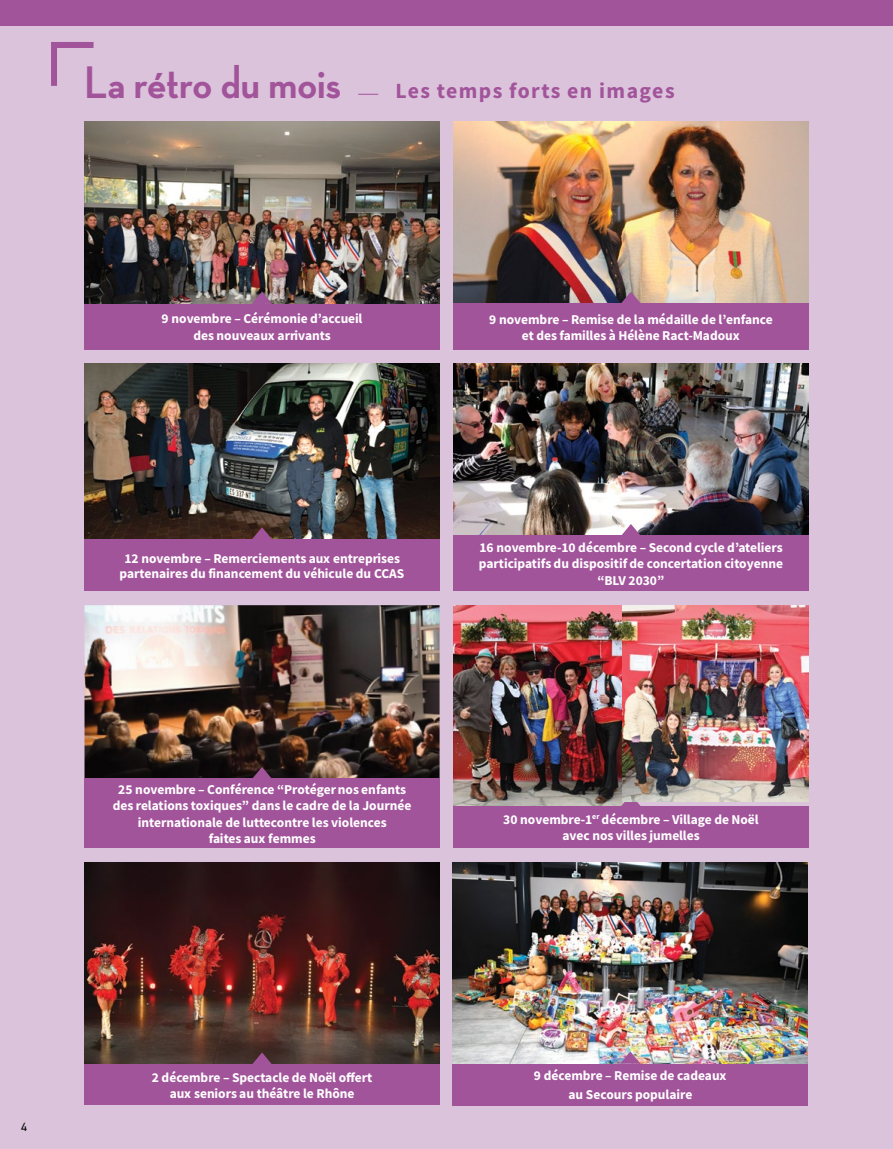
<style>
.page{position:relative;width:893px;height:1149px;background:#fff}
.page>*{position:absolute;margin:0;border:0;box-sizing:border-box;transform-origin:0 0}
.t1{font:21.75px "Source Sans Variable";letter-spacing:.065em;color:#a2549b}
.t2{font:13.5px/16.2px "Source Sans Variable";color:#fff;text-align:center}
.t3{font:12px "DIN2014";color:#000}
.s1{font-family:"Neutra Disp";font-weight:700;font-size:46.5px}
</style>
<div class="page">
<div style="left:0;top:0;width:893px;height:1148px;background:#dbc3db"></div>
<div style="left:0;top:0;width:893px;height:25px;background:#a2549b"></div>
<svg style="left:51px;top:42px;width:43px;height:44px"></svg>
<svg style="left:358px;top:94px;width:20px;height:1px"></svg>
<img style="left:85px;top:121px;width:355px;height:182px">
<div style="left:85px;top:304px;width:355px;height:45px;background:#a2549b"></div>
<svg style="left:252px;top:291px;width:20px;height:13px"></svg>
<img style="left:453px;top:363px;width:355px;height:172px">
<div style="left:453px;top:535px;width:355px;height:56px;background:#a2549b"></div>
<svg style="left:621px;top:524px;width:20px;height:11px"></svg>
<img style="left:85px;top:363px;width:355px;height:176px">
<div style="left:85px;top:539px;width:355px;height:51px;background:#a2549b"></div>
<svg style="left:252px;top:527px;width:20px;height:12px"></svg>
<img style="left:453px;top:605px;width:170px;height:201px">
<div style="left:453px;top:806px;width:355px;height:41px;background:#a2549b"></div>
<svg style="left:621px;top:794px;width:20px;height:12px"></svg>
<img style="left:453px;top:862px;width:355px;height:201px">
<div style="left:453px;top:1063px;width:355px;height:41px;background:#a2549b"></div>
<svg style="left:620px;top:1051px;width:20px;height:12px"></svg>
<img style="left:453px;top:121px;width:355px;height:183px">
<div style="left:453px;top:304px;width:355px;height:46px;background:#a2549b"></div>
<svg style="left:621px;top:291px;width:20px;height:13px"></svg>
<img style="left:85px;top:605px;width:355px;height:173px">
<div style="left:85px;top:778px;width:355px;height:69px;background:#a2549b"></div>
<svg style="left:252px;top:766px;width:20px;height:12px"></svg>
<img style="left:85px;top:862px;width:355px;height:202px">
<div style="left:85px;top:1064px;width:355px;height:40px;background:#a2549b"></div>
<svg style="left:252px;top:1052px;width:20px;height:12px"></svg>
<img style="left:623px;top:605px;width:185px;height:196px">
<h1 class="t1" style="left:84px;top:77px;width:592px"><span class="s1">La rétro du mois</span> Les temps forts en images</h1>
<p class="t2" style="left:162px;top:311px;width:202px">9 novembre – Cérémonie d’accueil des nouveaux arrivants</p>
<p class="t2" style="left:489px;top:311px;width:285px">9 novembre – Remise de la médaille de l’enfance et des familles à Hélène Ract-Madoux</p>
<p class="t2" style="left:120px;top:550px;width:286px;line-height:15px">12 novembre – Remerciements aux entreprises partenaires du financement du véhicule du CCAS</p>
<p class="t2" style="left:479px;top:539px;width:306px">16 novembre-10 décembre – Second cycle d’ateliers participatifs du dispositif de concertation citoyenne “BLV 2030”</p>
<p class="t2" style="left:113px;top:781px;width:300px">25 novembre – Conférence “Protéger nos enfants des relations toxiques” dans le cadre de la Journée internationale de luttecontre les violences<br>faites aux femmes</p>
<p class="t2" style="left:503px;top:811px;width:257px">30 novembre-1<sup>er</sup> décembre – Village de Noël avec nos villes jumelles</p>
<p class="t3" style="left:21px;top:1118px;width:7px">4</p>
<p class="t2" style="left:152px;top:1068px;width:222px">2 décembre – Spectacle de Noël offert aux seniors au théâtre le Rhône</p>
<p class="t2" style="left:534px;top:1066px;width:194px;line-height:18.3px">9 décembre – Remise de cadeaux au Secours populaire</p>
</div>
